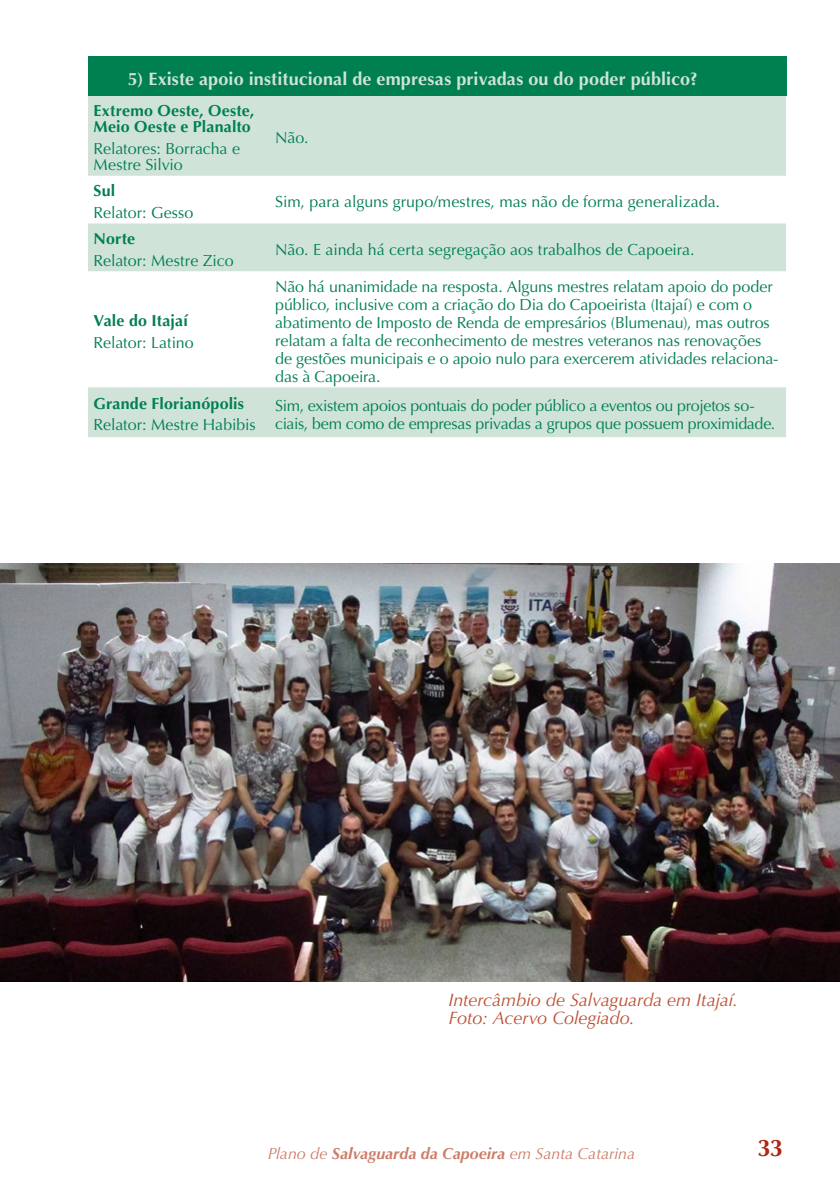
<style>
.page{position:relative;width:840px;height:1191px;background:#fff}
.page>*{position:absolute;margin:0;border:0;box-sizing:border-box;transform-origin:0 0}
.t1{font:700 24px "Optima";color:#ab2814}
.t2{font:700 18px "Optima";letter-spacing:.01em;color:#cfe3d9}
.t3{font:italic 18px/18px "Optima";letter-spacing:-.005em;color:#bc5035}
.t4{font:16px/18px "Optima";letter-spacing:-.005em;color:#007f51}
.t5{font:700 16px/16px "Optima";letter-spacing:.01em;color:#007f51}
.t6{font:italic 16px "Optima";color:#bc5035}
.s1{font-weight:700}
</style>
<div class="page">
<div style="left:88px;top:57px;width:697px;height:39px;background:#007f51"></div>
<svg style="left:88px;top:96px;width:697px;height:341px;fill:#cfe3d9"></svg>
<img style="left:0;top:564px;width:839px;height:417px">
<p class="t2" style="left:128px;top:68px;width:571px">5) Existe apoio institucional de empresas privadas ou do poder público?</p>
<p class="t5" style="left:94px;top:103px;width:162px">Extremo Oeste, Oeste,<br>Meio Oeste e Planalto</p>
<p class="t4" style="left:94px;top:141px;width:148px;line-height:16px">Relatores: Borracha e<br>Mestre Silvio</p>
<p class="t4" style="left:275px;top:129px;width:35px">Não.</p>
<p class="t5" style="left:94px;top:183px;width:23px">Sul</p>
<p class="t4" style="left:94px;top:204px;width:101px">Relator: Gesso</p>
<p class="t5" style="left:94px;top:231px;width:43px">Norte</p>
<p class="t4" style="left:94px;top:251px;width:142px">Relator: Mestre Zico</p>
<p class="t5" style="left:94px;top:313px;width:96px">Vale do Itajaí</p>
<p class="t4" style="left:94px;top:333px;width:102px">Relator: Latino</p>
<p class="t5" style="left:94px;top:395px;width:152px">Grande Florianópolis</p>
<p class="t4" style="left:94px;top:416px;width:163px">Relator: Mestre Habibis</p>
<p class="t4" style="left:275px;top:193px;width:446px">Sim, para alguns grupo/mestres, mas não de forma generalizada.</p>
<p class="t4" style="left:275px;top:240px;width:420px">Não. E ainda há certa segregação aos trabalhos de Capoeira.</p>
<p class="t4" style="left:275px;top:277px;width:504px">Não há unanimidade na resposta. Alguns mestres relatam apoio do poder público, inclusive com a criação do Dia do Capoeirista (Itajaí) e com o abatimento de Imposto de Renda de empresários (Blumenau), mas outros relatam a falta de reconhecimento de mestres veteranos nas renovações de gestões municipais e o apoio nulo para exercerem atividades relaciona&shy;das à Capoeira.</p>
<p class="t4" style="left:275px;top:396px;width:501px">Sim, existem apoios pontuais do poder público a eventos ou projetos so&shy;ciais, bem como de empresas privadas a grupos que possuem proximidade.</p>
<p class="t3" style="left:448px;top:991px;width:291px">Intercâmbio de Salvaguarda em Itajaí.<br>Foto: Acervo Colegiado.</p>
<p class="t6" style="left:267px;top:1143px;width:369px">Plano de <span class="s1">Salvaguarda da Capoeira</span> em Santa Catarina</p>
<h1 class="t1" style="left:757px;top:1134px;width:27px">33</h1>
</div>
